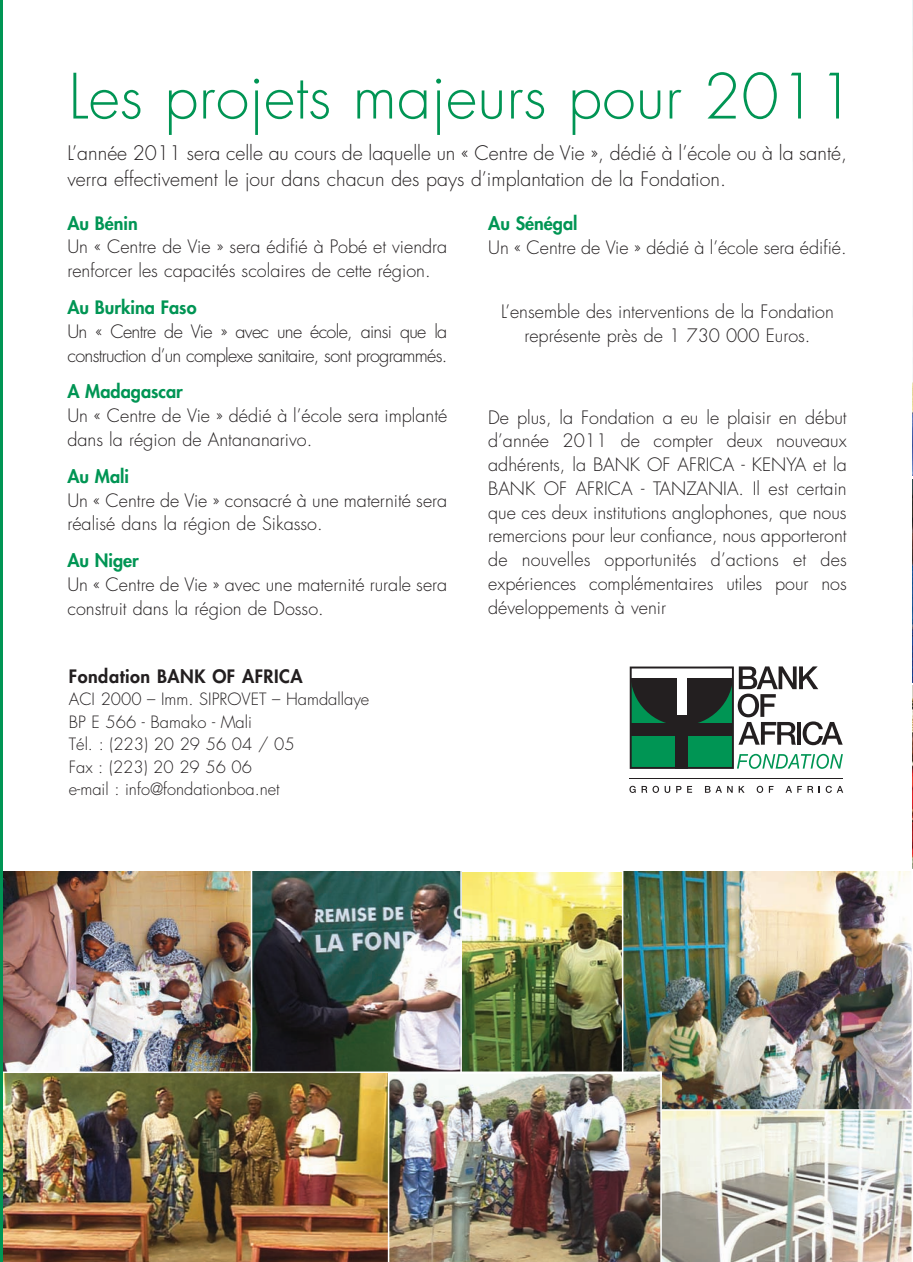
<style>
.page{position:relative;width:913px;height:1262px;background:#fff}
.page>*{position:absolute;margin:0;border:0;box-sizing:border-box;transform-origin:0 0}
.t1{font:300 60.75px "Futura";letter-spacing:.005em;color:#009554}
.t2{font:300 19.5px/25.8px "Futura";color:#231f20}
.t3{font:300 18px/23.7px "Futura";color:#231f20}
.t4{font:300 18px/23.7px "Futura";letter-spacing:-.035em;color:#231f20}
.t5{font:800 18px "Futura";color:#009554}
.t6{font:800 18px "Futura";letter-spacing:.03em;color:#231f20}
.t7{font:300 16.5px/22.5px "Futura";color:#231f20}
</style>
<div class="page">
<img style="left:462px;top:871px;width:450px;height:238px">
<img style="left:3px;top:1073px;width:657px;height:189px">
<img style="left:662px;top:1111px;width:250px;height:151px">
<img style="left:3px;top:871px;width:457px;height:200px">
<img style="left:912px;top:0;width:1px;height:476px">
<hr style="left:388px;top:1072px;width:1px;height:190px;background:#fff">
<hr style="left:660px;top:1071px;width:2px;height:191px;background:#fff">
<hr style="left:388px;top:1072px;width:274px;height:2px;background:#fff">
<hr style="left:251px;top:870px;width:1px;height:203px;background:#fff">
<hr style="left:2px;top:1071px;width:660px;height:2px;background:#fff">
<hr style="left:622px;top:870px;width:1px;height:202px;background:#fff">
<svg style="left:629px;top:786px;width:7px;height:7px"></svg>
<svg style="left:642px;top:786px;width:5px;height:7px"></svg>
<svg style="left:653px;top:786px;width:6px;height:7px"></svg>
<svg style="left:665px;top:786px;width:5px;height:7px"></svg>
<svg style="left:676px;top:786px;width:5px;height:7px"></svg>
<svg style="left:687px;top:786px;width:5px;height:7px"></svg>
<svg style="left:705px;top:786px;width:28px;height:7px"></svg>
<svg style="left:739px;top:786px;width:6px;height:7px"></svg>
<svg style="left:757px;top:786px;width:6px;height:7px"></svg>
<svg style="left:769px;top:786px;width:5px;height:7px"></svg>
<svg style="left:786px;top:786px;width:27px;height:7px"></svg>
<svg style="left:826px;top:786px;width:17px;height:7px"></svg>
<hr style="left:630px;top:778px;width:213px;height:1px;background:#231f20">
<svg style="left:630px;top:666px;width:213px;height:103px"></svg>
<hr style="left:0;top:0;width:3px;height:1262px;background:#009554">
<img style="left:912px;top:479px;width:1px;height:203px">
<img style="left:912px;top:685px;width:1px;height:183px">
<h1 class="t1" style="left:68px;top:68px;width:788px">Les projets majeurs pour 2011</h1>
<p class="t2" style="left:67px;top:141px;width:781px">L’année 2011 sera celle au cours de laquelle un « Centre de Vie », dédié à l’école ou à la santé, verra effectivement le jour dans chacun des pays d’implantation de la Fondation.</p>
<p class="t5" style="left:488px;top:215px;width:91px">Au Sénégal</p>
<p class="t3" style="left:488px;top:237px;width:360px">Un « Centre de Vie » dédié à l’école sera édifié.</p>
<p class="t5" style="left:67px;top:214px;width:72px">Au Bénin</p>
<p class="t3" style="left:67px;top:237px;width:381px">Un « Centre de Vie » sera édifié à Pobé et viendra renforcer les capacités scolaires de cette région.</p>
<p class="t5" style="left:67px;top:299px;width:131px">Au Burkina Faso</p>
<p class="t4" style="left:67px;top:321px;width:382px">Un « Centre de Vie » avec une école, ainsi que la construction d’un complexe sanitaire, sont programmés.</p>
<p class="t5" style="left:67px;top:383px;width:117px">A Madagascar</p>
<p class="t3" style="left:67px;top:405px;width:381px">Un « Centre de Vie » dédié à l’école sera implanté dans la région de Antananarivo.</p>
<p class="t5" style="left:67px;top:468px;width:63px">Au Mali</p>
<p class="t3" style="left:67px;top:490px;width:381px">Un « Centre de Vie » consacré à une maternité sera réalisé dans la région de Sikasso.</p>
<p class="t5" style="left:67px;top:552px;width:73px">Au Niger</p>
<p class="t3" style="left:67px;top:574px;width:381px">Un « Centre de Vie » avec une maternité rurale sera construit dans la région de Dosso.</p>
<p class="t3" style="left:501px;top:301px;width:334px;text-align:center">L’ensemble des interventions de la Fondation représente près de 1 730 000 Euros.</p>
<p class="t3" style="left:488px;top:407px;width:360px;text-align:justify">De plus, la Fondation a eu le plaisir en début d’année 2011 de compter deux nouveaux adhérents, la BANK OF AFRICA - KENYA et la BANK OF AFRICA - TANZANIA. Il est certain que ces deux institutions anglophones, que nous remercions pour leur confiance, nous apporteront de nouvelles opportunités d’actions et des expériences complémentaires utiles pour nos développements à venir</p>
<p class="t6" style="left:69px;top:667px;width:235px">Fondation BANK OF AFRICA</p>
<p class="t7" style="left:69px;top:689px;width:302px">ACI 2000 – Imm. SIPROVET – Hamdallaye<br>BP E 566 - Bamako - Mali<br>Tél. : (223) 20 29 56 04 / 05<br>Fax : (223) 20 29 56 06<br>e-mail : info@fondationboa.net</p>
</div>
